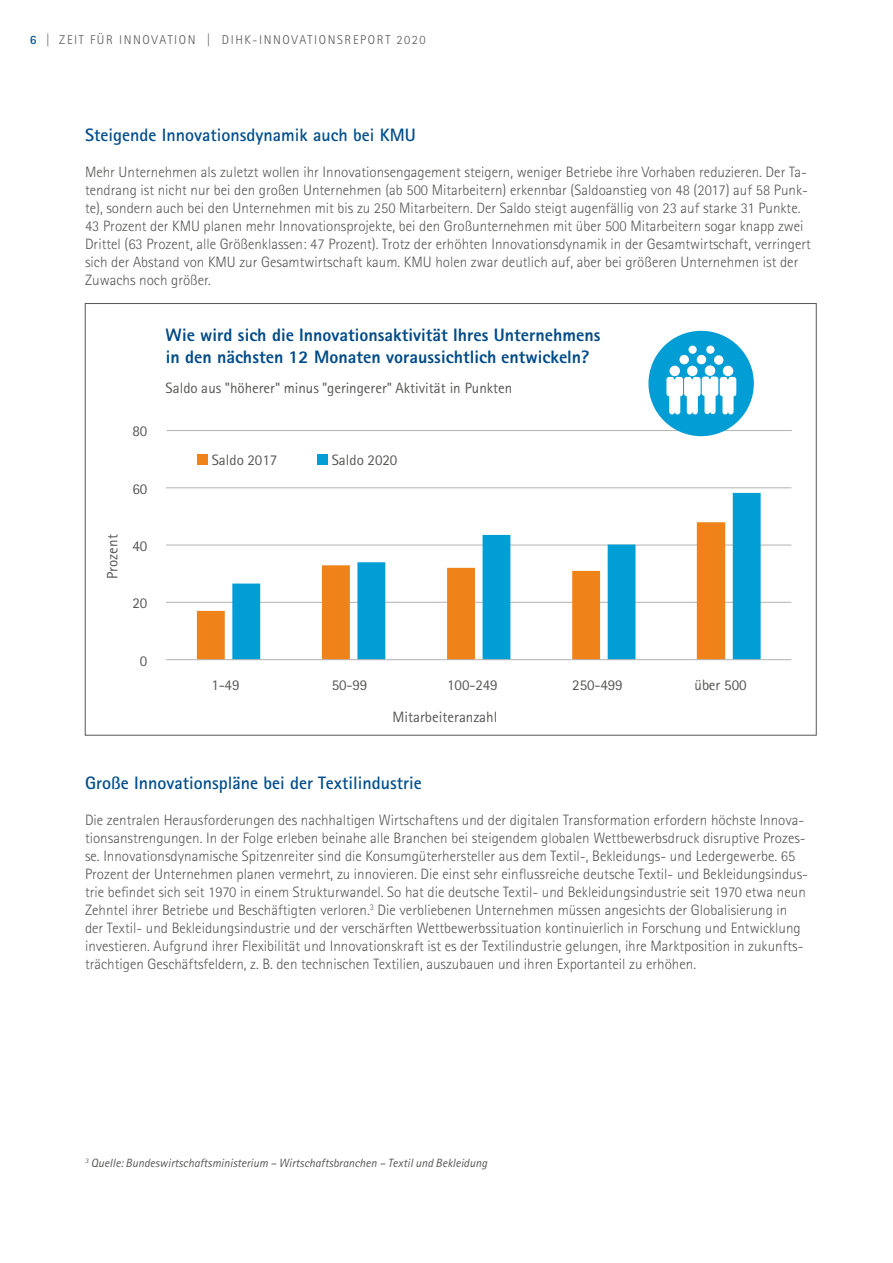
<style>
.page{position:relative;width:893px;height:1263px;background:#fff}
.page>*{position:absolute;margin:0;border:0;box-sizing:border-box;transform-origin:0 0}
.t1{font:800 18px/21.6px "Agfa Rotis Sans Serif";color:#004b88}
.t2{font:700 18px "Agfa Rotis Sans Serif";color:#004e8d}
.t3{font:300 15px/18px "Agfa Rotis Sans Serif";color:#575756}
.t4{font:15px "Agfa Rotis Sans Serif";letter-spacing:-.005em;color:#575756}
.t5{font:300 12.75px "Agfa Rotis Sans Serif";letter-spacing:.125em;color:#575756}
.t6{font:italic 12px "Agfa Rotis Sans Serif";color:#575756}
.s1{font-weight:700;color:#004e8d}
</style>
<div class="page">
<hr style="left:166px;top:602px;width:625px;height:1px;background:#b3b2b2">
<hr style="left:166px;top:545px;width:625px;height:1px;background:#b3b2b2">
<hr style="left:166px;top:488px;width:625px;height:1px;background:#b3b2b2">
<hr style="left:166px;top:430px;width:626px;height:1px;background:#b3b2b2">
<svg style="left:197px;top:544px;width:35px;height:115px"></svg>
<svg style="left:232px;top:493px;width:529px;height:166px"></svg>
<hr style="left:166px;top:659px;width:625px;height:1px;background:#b3b2b2">
<div style="left:197px;top:454px;width:10px;height:11px;background:#f0821a"></div>
<div style="left:317px;top:454px;width:10px;height:11px;background:#009ed4"></div>
<div style="left:648px;top:331px;width:106px;height:105px;background:#009ed4;border-radius:50%"></div>
<svg style="left:666px;top:346px;width:70px;height:68px"></svg>
<p class="t5" style="left:30px;top:33px;width:397px"><span class="s1">6</span> | ZEIT FÜR INNOVATION | DIHK-INNOVATIONSREPORT 2020</p>
<p class="t2" style="left:85px;top:124px;width:332px">Steigende Innovationsdynamik auch bei KMU</p>
<p class="t3" style="left:85px;top:163px;width:727px">Mehr Unternehmen als zuletzt wollen ihr Innovationsengagement steigern, weniger Betriebe ihre Vorhaben reduzieren. Der Ta&shy;tendrang ist nicht nur bei den großen Unternehmen (ab 500 Mitarbeitern) erkennbar (Saldoanstieg von 48 (2017) auf 58 Punk&shy;te), sondern auch bei den Unternehmen mit bis zu 250 Mitarbeitern. Der Saldo steigt augenfällig von 23 auf starke 31 Punkte.<br>43 Prozent der KMU planen mehr Innovationsprojekte, bei den Großunternehmen mit über 500 Mitarbeitern sogar knapp zwei Drittel (63 Prozent, alle Größenklassen: 47 Prozent). Trotz der erhöhten Innovationsdynamik in der Gesamtwirtschaft, verringert sich der Abstand von KMU zur Gesamtwirtschaft kaum. KMU holen zwar deutlich auf, aber bei größeren Unternehmen ist der Zuwachs noch größer.</p>
<p class="t4" style="left:132px;top:422px;width:16px">80</p>
<p class="t4" style="left:132px;top:480px;width:16px">60</p>
<p class="t4" style="left:103px;top:579px;width:46px;rotate:-90deg">Prozent</p>
<p class="t4" style="left:132px;top:537px;width:16px">40</p>
<p class="t4" style="left:132px;top:594px;width:16px">20</p>
<p class="t4" style="left:140px;top:652px;width:9px">0</p>
<p class="t1" style="left:166px;top:324px;width:436px">Wie wird sich die Innovationsaktivität Ihres Unternehmens in den nächsten 12 Monaten voraussichtlich entwickeln?</p>
<p class="t4" style="left:166px;top:379px;width:348px">Saldo aus "höherer" minus "geringerer" Aktivität in Punkten</p>
<p class="t4" style="left:212px;top:451px;width:67px">Saldo 2017</p>
<p class="t4" style="left:332px;top:451px;width:67px">Saldo 2020</p>
<p class="t4" style="left:211px;top:676px;width:30px">1-49</p>
<p class="t4" style="left:332px;top:676px;width:37px">50-99</p>
<p class="t4" style="left:447px;top:676px;width:52px">100-249</p>
<p class="t4" style="left:572px;top:676px;width:52px">250-499</p>
<p class="t4" style="left:695px;top:676px;width:54px">über 500</p>
<p class="t4" style="left:392px;top:708px;width:106px">Mitarbeiteranzahl</p>
<p class="t2" style="left:85px;top:772px;width:338px">Große Innovationspläne bei der Textilindustrie</p>
<p class="t3" style="left:85px;top:811px;width:725px">Die zentralen Herausforderungen des nachhaltigen Wirtschaftens und der digitalen Transformation erfordern höchste Innova&shy;tionsanstrengungen. In der Folge erleben beinahe alle Branchen bei steigendem globalen Wettbewerbsdruck disruptive Prozes&shy;se. Innovationsdynamische Spitzenreiter sind die Konsumgüterhersteller aus dem Textil-, Bekleidungs- und Ledergewerbe. 65<br>Prozent der Unternehmen planen vermehrt, zu innovieren. Die einst sehr einflussreiche deutsche Textil- und Bekleidungsindus&shy;trie befindet sich seit 1970 in einem Strukturwandel. So hat die deutsche Textil- und Bekleidungsindustrie seit 1970 etwa neun Zehntel ihrer Betriebe und Beschäftigten verloren.<sup>3</sup> Die verbliebenen Unternehmen müssen angesichts der Globalisierung in der Textil- und Bekleidungsindustrie und der verschärften Wettbewerbssituation kontinuierlich in Forschung und Entwicklung investieren. Aufgrund ihrer Flexibilität und Innovationskraft ist es der Textilindustrie gelungen, ihre Marktposition in zukunfts&shy;trächtigen Geschäftsfeldern, z. B. den technischen Textilien, auszubauen und ihren Exportanteil zu erhöhen.</p>
<p class="t6" style="left:85px;top:1156px;width:404px"><sup>3</sup> Quelle: Bundeswirtschaftsministerium – Wirtschaftsbranchen – Textil und Bekleidung</p>
</div>
